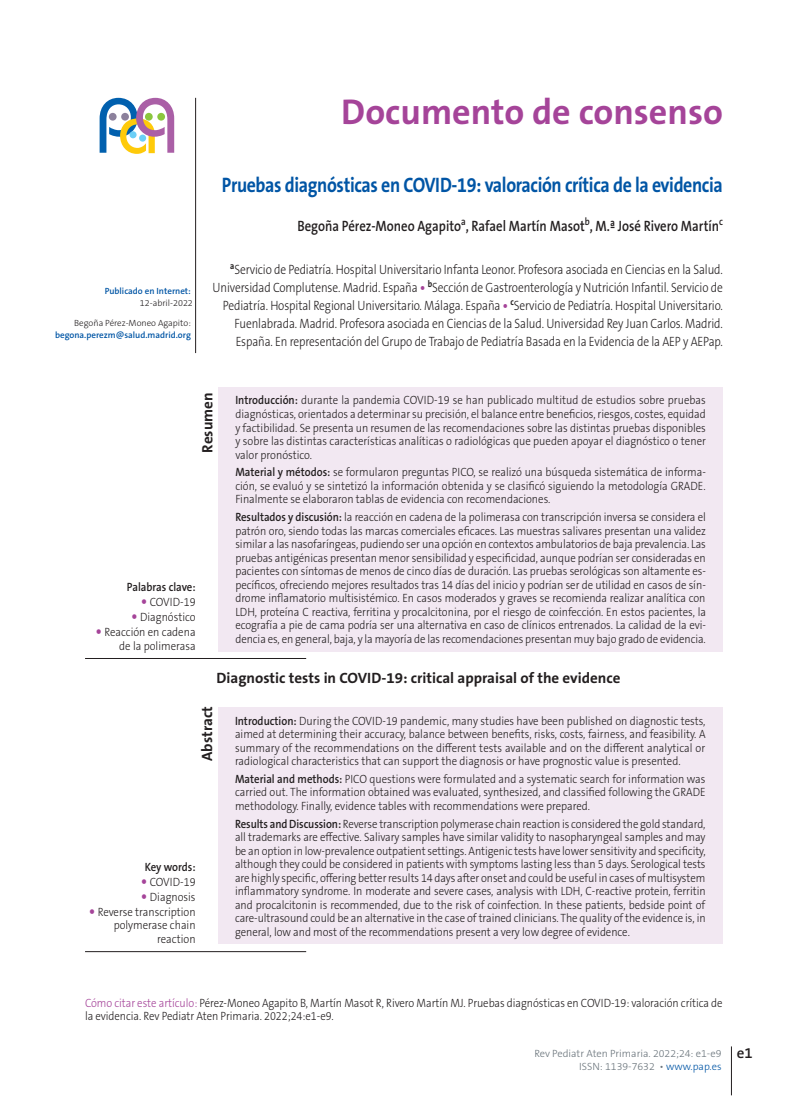
<style>
.page{position:relative;width:808px;height:1106px;background:#fff}
.page>*{position:absolute;margin:0;border:0;box-sizing:border-box;transform-origin:0 0}
._00_SECCION{font:700 36px "The Sans B Plus W7";color:#a54499}
._00_TITULO_ARTICULO{font:700 21px "The Sans B Plus W7";letter-spacing:-.02em;color:#0155a5;scale:.85 1}
.TITULO_INGLES{font:700 15px "The Sans B Plus W7";color:#231f20}
._00_TITULO_ARTICULO-2{font:600 15px "The Sans B Plus W6";color:#231f20;scale:.85 1}
._00_TITULO_ARTICULO-3{font:600 15px "The Sans B Plus W6";color:#231f20}
._00_TITULO_ARTICULO-4{font:300 13.5px/18px "The Sans B Plus W3";letter-spacing:-.01em;color:#231f20;text-align:right;scale:.85 1}
.t1{font:300 12px/13.5px "The Sans B Plus W3";letter-spacing:-.005em;color:#231f20;text-align:justify;scale:.9 1}
.t2{font:300 10.5px "The Sans B Plus W3";color:#6a747b}
.t3{font:600 9px/12px "The Sans B Plus W6";color:#0155a5;text-align:right}
.t4{font:300 9px "The Sans B Plus W3";color:#231f20}
.s1{font-family:"The Sans B Plus W3";font-weight:300;color:#231f20}
.s2{font-family:"The Sans B Plus W7";font-weight:700;color:#a54499}
.s3{font-family:"The Sans B Plus W6";font-weight:600}
.s4{color:#a54499}
.s5{color:#0155a5}
</style>
<div class="page">
<svg style="left:100px;top:98px;width:74px;height:56px"></svg>
<div style="left:145px;top:113px;width:8px;height:8px;background:#8bc63e;border-radius:50%"></div>
<div style="left:157px;top:113px;width:8px;height:8px;background:#8bc63e;border-radius:50%"></div>
<hr style="left:195px;top:98px;width:1px;height:255px;background:#231f20">
<hr style="left:731px;top:1046px;width:1px;height:49px;background:#231f20">
<hr style="left:85px;top:658px;width:221px;height:1px;background:#231f20">
<div style="left:218px;top:387px;width:505px;height:264px;background:#f2e8f2"></div>
<div style="left:218px;top:707px;width:504px;height:237px;background:#f2e8f2"></div>
<hr style="left:85px;top:951px;width:221px;height:1px;background:#231f20">
<p class="t3" style="left:105px;top:285px;width:88px">Publicado en Internet:</p>
<p class="t4" style="left:140px;top:297px;width:55px">12-abril-2022</p>
<p class="t3" style="left:55px;top:317px;width:137px"><span class="s1">Begoña Pérez-Moneo Agapito: </span>begona.perezm@salud.madrid.org</p>
<p class="_00_SECCION" style="left:341px;top:89px;width:383px">Documento de consenso</p>
<p class="_00_TITULO_ARTICULO" style="left:222px;top:171px;width:591px">Pruebas diagnósticas en COVID-19: valoración crítica de la evidencia</p>
<p class="_00_TITULO_ARTICULO-2" style="left:297px;top:216px;width:502px">Begoña Pérez-Moneo Agapito<sup>a</sup>, Rafael Martín Masot<sup>b</sup>, M.ª José Rivero Martín<sup>c</sup></p>
<p class="_00_TITULO_ARTICULO-4" style="left:213px;top:260px;width:602px"><sup>a</sup>Servicio de Pediatría. Hospital Universitario Infanta Leonor. Profesora asociada en Ciencias en la Salud.<br>Universidad Complutense. Madrid. España <span class="s2">•</span> <sup>b</sup>Sección de Gastroenterología y Nutrición Infantil. Servicio de Pediatría. Hospital Regional Universitario. Málaga. España <span class="s2">•</span> <sup>c</sup>Servicio de Pediatría. Hospital Universitario.<br>Fuenlabrada. Madrid. Profesora asociada en Ciencias de la Salud. Universidad Rey Juan Carlos. Madrid.<br>España. En representación del Grupo de Trabajo de Pediatría Basada en la Evidencia de la AEP y AEPap.</p>
<p class="TITULO_INGLES" style="left:198px;top:452px;width:62px;rotate:-90deg">Resumen</p>
<p class="t1" style="left:105px;top:579px;width:103px;line-height:15px;text-align:right"><span class="s3">Palabras clave:<br></span>COVID-19<br>Diagnóstico<br>Reacción en cadena</p>
<p class="t1" style="left:119px;top:639px;width:86px">de la polimerasa</p>
<p class="t1" style="left:235px;top:394px;width:524px"><span class="s3">Introducción:</span> durante la pandemia COVID-19 se han publicado multitud de estudios sobre pruebas diagnósticas, orientados a determinar su precisión, el balance entre beneficios, riesgos, costes, equidad y factibilidad. Se presenta un resumen de las recomendaciones sobre las distintas pruebas disponibles y sobre las distintas características analíticas o radiológicas que pueden apoyar el diagnóstico o tener valor pronóstico.</p>
<p class="t1" style="left:235px;top:465px;width:524px"><span class="s3">Material y métodos:</span> se formularon preguntas PICO, se realizó una búsqueda sistemática de informa&shy;ción, se evaluó y se sintetizó la información obtenida y se clasificó siguiendo la metodología GRADE.<br>Finalmente se elaboraron tablas de evidencia con recomendaciones.</p>
<p class="t1" style="left:235px;top:510px;width:524px"><span class="s3">Resultados y discusión:</span> la reacción en cadena de la polimerasa con transcripción inversa se considera el patrón oro, siendo todas las marcas comerciales eficaces. Las muestras salivares presentan una validez similar a las nasofaríngeas, pudiendo ser una opción en contextos ambulatorios de baja prevalencia. Las pruebas antigénicas presentan menor sensibilidad y especificidad, aunque podrían ser consideradas en pacientes con síntomas de menos de cinco días de duración. Las pruebas serológicas son altamente es&shy;pecíficos, ofreciendo mejores resultados tras 14 días del inicio y podrían ser de utilidad en casos de sín&shy;drome inflamatorio multisistémico. En casos moderados y graves se recomienda realizar analítica con LDH, proteína C reactiva, ferritina y procalcitonina, por el riesgo de coinfección. En estos pacientes, la ecografía a pie de cama podría ser una alternativa en caso de clínicos entrenados. La calidad de la evi&shy;dencia es, en general, baja, y la mayoría de las recomendaciones presentan muy bajo grado de evidencia.</p>
<p class="TITULO_INGLES" style="left:216px;top:668px;width:405px">Diagnostic tests in COVID-19: critical appraisal of the evidence</p>
<p class="TITULO_INGLES" style="left:198px;top:761px;width:56px;rotate:-90deg">Abstract</p>
<p class="t1" style="left:98px;top:859px;width:110px;line-height:15px;text-align:right"><span class="s3">Key words:<br></span>COVID-19<br>Diagnosis<br>Reverse transcription</p>
<p class="t1" style="left:114px;top:918px;width:93px;text-align:right">polymerase chain reaction</p>
<p class="t1" style="left:235px;top:714px;width:524px"><span class="s3">Introduction:</span> During the COVID-19 pandemic, many studies have been published on diagnostic tests, aimed at determining their accuracy, balance between benefits, risks, costs, fairness, and feasibility. A summary of the recommendations on the different tests available and on the different analytical or radiological characteristics that can support the diagnosis or have prognostic value is presented.</p>
<p class="t1" style="left:235px;top:772px;width:524px"><span class="s3">Material and methods:</span> PICO questions were formulated and a systematic search for information was carried out. The information obtained was evaluated, synthesized, and classified following the GRADE methodology. Finally, evidence tables with recommendations were prepared.</p>
<p class="t1" style="left:235px;top:817px;width:525px"><span class="s3">Results and Discussion:</span> Reverse transcription polymerase chain reaction is considered the gold standard, all trademarks are effective. Salivary samples have similar validity to nasopharyngeal samples and may be an option in low-prevalence outpatient settings. Antigenic tests have lower sensitivity and specificity, although they could be considered in patients with symptoms lasting less than 5 days. Serological tests are highly specific, offering better results 14 days after onset and could be useful in cases of multisystem inflammatory syndrome. In moderate and severe cases, analysis with LDH, C-reactive protein, ferritin and procalcitonin is recommended, due to the risk of coinfection. In these patients, bedside point of care-ultrasound could be an alternative in the case of trained clinicians. The quality of the evidence is, in general, low and most of the recommendations present a very low degree of evidence.</p>
<p class="t1" style="left:85px;top:995px;width:710px"><span class="s4">Cómo citar este artículo:</span> Pérez-Moneo Agapito B, Martín Masot R, Rivero Martín MJ. Pruebas diagnósticas en COVID-19: valoración crítica de la evidencia. Rev Pediatr Aten Primaria. 2022;24:e1-e9.</p>
<p class="t2" style="left:534px;top:1046px;width:189px">Rev Pediatr Aten Primaria. 2022;24: e1-e9</p>
<p class="t2" style="left:579px;top:1059px;width:144px">ISSN: 1139-7632 • <span class="s5">www.pap.es</span></p>
<p class="_00_TITULO_ARTICULO-3" style="left:737px;top:1042px;width:17px">e1</p>
</div>
